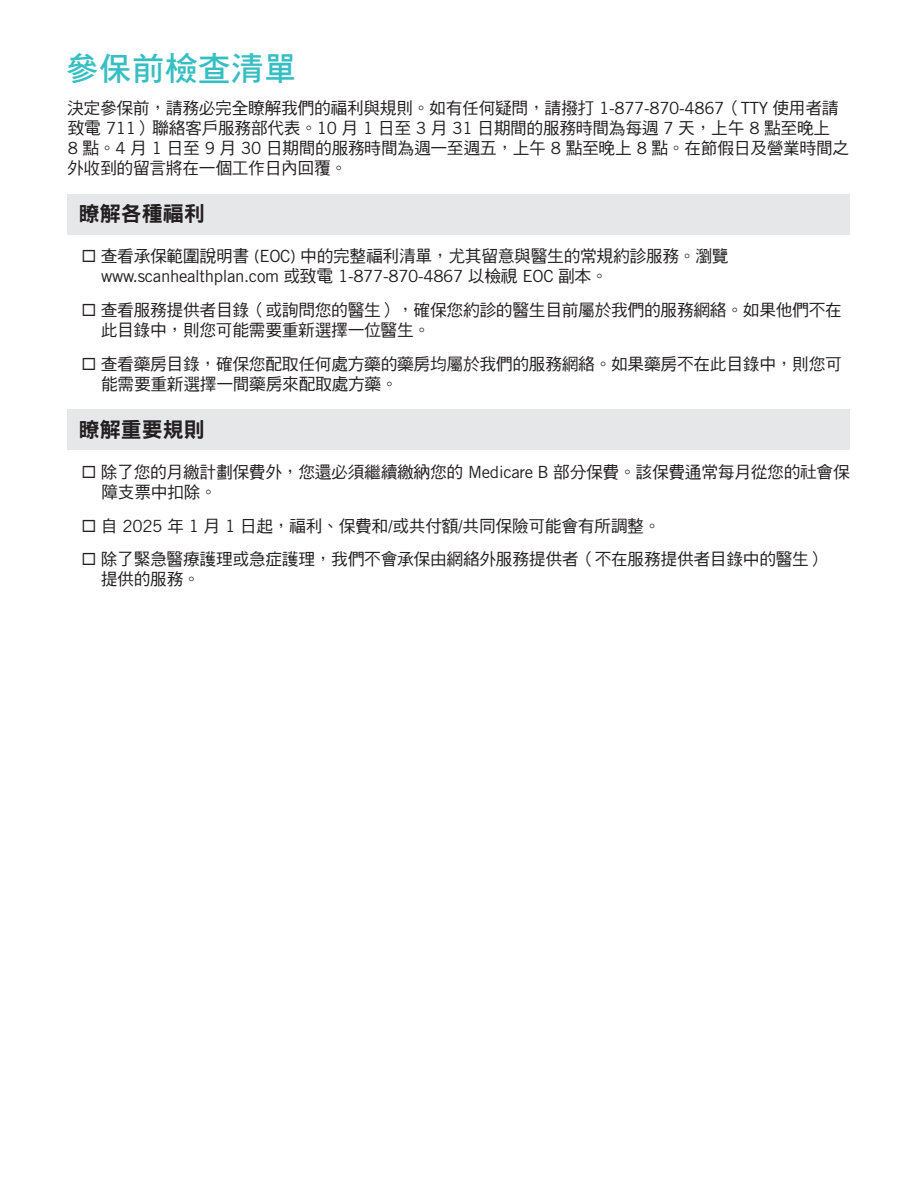
<style>
.page{position:relative;width:918px;height:1188px;background:#fff}
.page>*{position:absolute;margin:0;border:0;box-sizing:border-box;transform-origin:0 0}
.t1{font:33px "DF Hei Std W7";color:#35bfc2}
.t2{font:21px "DF Hei Std W9";color:#231f20}
.BODY{font:16.8px/20.1px "DF Hei Std W5";letter-spacing:-.02em;color:#231f20}
.s1{font-family:"Trade Gothic LT Std"}
</style>
<div class="page">
<div style="left:68px;top:194px;width:782px;height:40px;background:#e6e7e9"></div>
<div style="left:68px;top:409px;width:782px;height:41px;background:#e6e7e9"></div>
<p class="t1" style="left:66px;top:50px;width:233px">參保前檢查清單</p>
<p class="BODY" style="left:67px;top:97px;width:784px">決定參保前，請務必完全瞭解我們的福利與規則。如有任何疑問，請撥打 <span class="s1">1-877-870-4867</span>（<span class="s1">TTY</span> 使用者請致電 <span class="s1">711</span>）聯絡客戶服務部代表。<span class="s1">10</span> 月 <span class="s1">1</span> 日至 <span class="s1">3</span> 月 <span class="s1">31</span> 日期間的服務時間為每週 <span class="s1">7</span> 天，上午 <span class="s1">8</span> 點至晚上<br><span class="s1">8</span> 點。<span class="s1">4</span> 月 <span class="s1">1</span> 日至 <span class="s1">9</span> 月 <span class="s1">30</span> 日期間的服務時間為週一至週五，上午 <span class="s1">8</span> 點至晚上 <span class="s1">8</span> 點。在節假日及營業時間之外收到的留言將在一個工作日內回覆。</p>
<p class="t2" style="left:79px;top:202px;width:128px">瞭解各種福利</p>
<p class="BODY" style="left:101px;top:246px;width:629px;text-indent:-20px">◻ 查看承保範圍說明書 <span class="s1">(EOC)</span> 中的完整福利清單，尤其留意與醫生的常規約診服務。瀏覽<span class="s1">www.scanhealthplan.com</span> 或致電 <span class="s1">1-877-870-4867</span> 以檢視 <span class="s1">EOC</span> 副本。</p>
<p class="BODY" style="left:101px;top:300px;width:743px;text-indent:-19px">◻ 查看服務提供者目錄（或詢問您的醫生），確保您約診的醫生目前屬於我們的服務網絡。如果他們不在此目錄中，則您可能需要重新選擇一位醫生。</p>
<p class="BODY" style="left:101px;top:353px;width:742px;text-indent:-20px">◻ 查看藥房目錄，確保您配取任何處方藥的藥房均屬於我們的服務網絡。如果藥房不在此目錄中，則您可能需要重新選擇一間藥房來配取處方藥。</p>
<p class="t2" style="left:79px;top:418px;width:128px">瞭解重要規則</p>
<p class="BODY" style="left:101px;top:461px;width:750px;text-indent:-20px">◻ 除了您的月繳計劃保費外，您還必須繼續繳納您的 <span class="s1">Medicare B</span> 部分保費。該保費通常每月從您的社會保障支票中扣除。</p>
<p class="BODY" style="left:81px;top:515px;width:581px">◻ 自 <span class="s1">2025</span> 年 <span class="s1">1</span> 月 <span class="s1">1</span> 日起，福利、保費和/或共付額/共同保險可能會有所調整。</p>
<p class="BODY" style="left:101px;top:549px;width:726px;text-indent:-19px">◻ 除了緊急醫療護理或急症護理，我們不會承保由網絡外服務提供者（不在服務提供者目錄中的醫生）提供的服務。</p>
</div>
